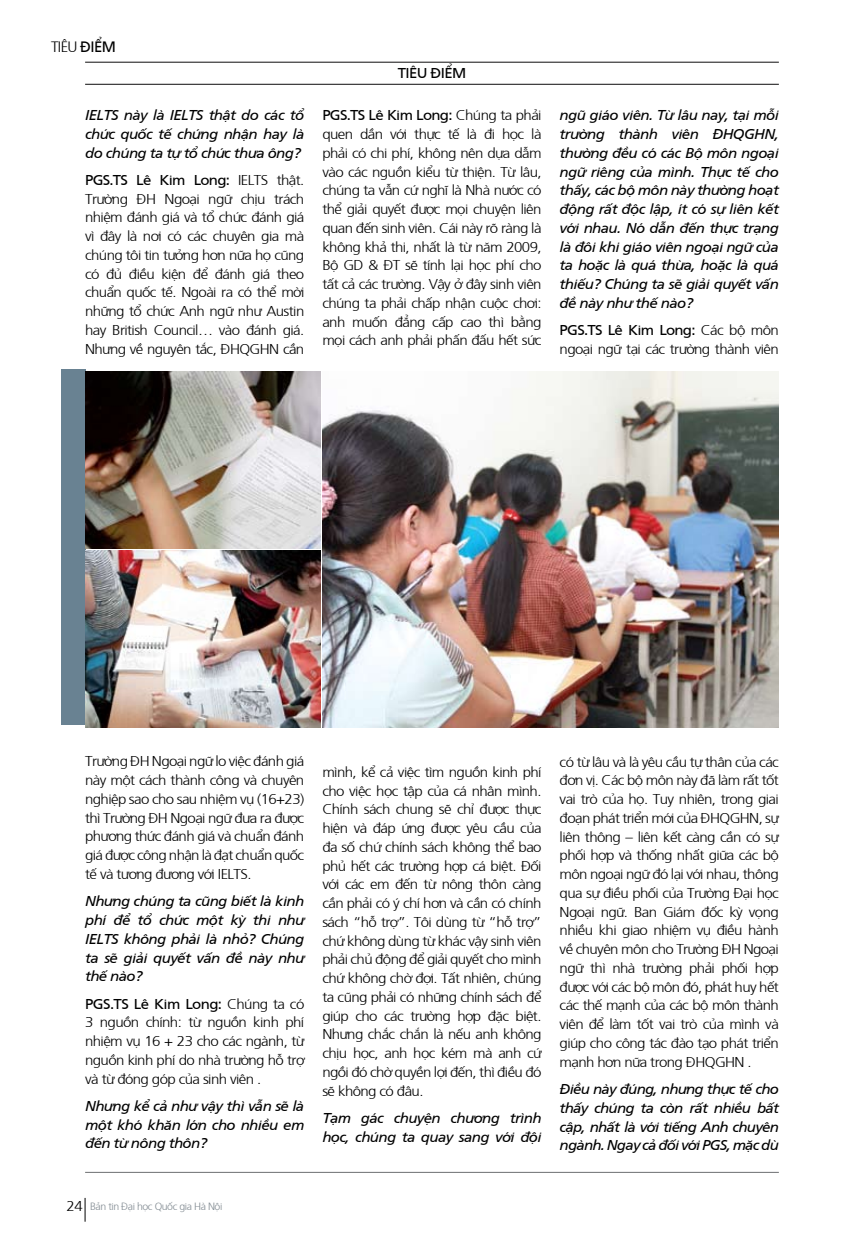
<style>
.page{position:relative;width:864px;height:1242px;background:#fff}
.page>*{position:absolute;margin:0;border:0;box-sizing:border-box;transform-origin:0 0}
.t1{font:300 15px "Frutiger";color:#000}
.t2{font:300 14.25px/18.8px "Frutiger";letter-spacing:-.04em;color:#000;text-align:justify;scale:1.05 1}
.t3{font:italic 14.25px/18.8px "Frutiger";letter-spacing:-.04em;color:#000;text-align:justify;scale:1.05 1}
.t4{font:14.25px "Frutiger";letter-spacing:-.04em;color:#000;scale:1.05 1}
.t5{font:300 10.5px "Frutiger";letter-spacing:-.04em;color:#828b92}
.s1{font-weight:400}
.s2{font-size:14.25px;color:#000}
</style>
<div class="page">
<hr style="left:85px;top:62px;width:693px;height:1px;background:#0d0c0d">
<hr style="left:85px;top:84px;width:693px;height:1px;background:#0d0c0d">
<hr style="left:85px;top:1172px;width:693px;height:1px;background:#6d6f71">
<svg style="left:85px;top:1198px;width:1px;height:23px"></svg>
<div style="left:61px;top:369px;width:24px;height:356px;background:#698292"></div>
<img style="left:86px;top:371px;width:234px;height:177px">
<img style="left:322px;top:371px;width:456px;height:356px">
<img style="left:86px;top:550px;width:234px;height:177px">
<p class="t1" style="left:51px;top:36px;width:66px">TIÊU <span class="s1">ĐIỂM</span></p>
<p class="t3" style="left:85px;top:105px;width:210px">IELTS này là IELTS thật do các tổ chức quốc tế chứng nhận hay là do chúng ta tự tổ chức thưa ông?</p>
<p class="t2" style="left:85px;top:170px;width:210px"><span class="s1">PGS.TS Lê Kim Long:</span> IELTS thật.<br>Trường ĐH Ngoại ngữ chịu trách nhiệm đánh giá và tổ chức đánh giá vì đây là nơi có các chuyên gia mà chúng tôi tin tưởng hơn nữa họ cũng có đủ điều kiện để đánh giá theo chuẩn quốc tế. Ngoài ra có thể mời những tổ chức Anh ngữ như Austin hay British Council… vào đánh giá.<br>Nhưng về nguyên tắc, ĐHQGHN cần</p>
<p class="t4" style="left:397px;top:63px;width:67px">TIÊU ĐIỂM</p>
<p class="t2" style="left:322px;top:105px;width:210px"><span class="s1">PGS.TS Lê Kim Long:</span> Chúng ta phải quen dần với thực tế là đi học là phải có chi phí, không nên dựa dẫm vào các nguồn kiểu từ thiện. Từ lâu, chúng ta vẫn cứ nghĩ là Nhà nước có thể giải quyết được mọi chuyện liên quan đến sinh viên. Cái này rõ ràng là không khả thi, nhất là từ năm 2009, Bộ GD &amp; ĐT sẽ tính lại học phí cho tất cả các trường. Vậy ở đây sinh viên chúng ta phải chấp nhận cuộc chơi: anh muốn đẳng cấp cao thì bằng mọi cách anh phải phấn đấu hết sức</p>
<p class="t3" style="left:559px;top:105px;width:210px">ngũ giáo viên. Từ lâu nay, tại mỗi trường thành viên ĐHQGHN, thường đều có các Bộ môn ngoại ngữ riêng của mình. Thực tế cho thấy, các bộ môn này thường hoạt động rất độc lập, ít có sự liên kết với nhau. Nó dẫn đến thực trạng là đôi khi giáo viên ngoại ngữ của ta hoặc là quá thừa, hoặc là quá thiếu? Chúng ta sẽ giải quyết vấn đề này như thế nào?</p>
<p class="t2" style="left:559px;top:320px;width:210px"><span class="s1">PGS.TS Lê Kim Long:</span> Các bộ môn ngoại ngữ tại các trường thành viên</p>
<p class="t2" style="left:85px;top:751px;width:210px">Trường ĐH Ngoại ngữ lo việc đánh giá này một cách thành công và chuyên nghiệp sao cho sau nhiệm vụ (16+23) thì Trường ĐH Ngoại ngữ đưa ra được phương thức đánh giá và chuẩn đánh giá được công nhận là đạt chuẩn quốc tế và tương đương với IELTS.</p>
<p class="t3" style="left:85px;top:891px;width:210px">Nhưng chúng ta cũng biết là kinh phí để tổ chức một kỳ thi như IELTS không phải là nhỏ? Chúng ta sẽ giải quyết vấn đề này như thế nào?</p>
<p class="t2" style="left:85px;top:993px;width:210px"><span class="s1">PGS.TS Lê Kim Long:</span> Chúng ta có 3 nguồn chính: từ nguồn kinh phí nhiệm vụ 16 + 23 cho các ngành, từ nguồn kinh phí do nhà trường hỗ trợ và từ đóng góp của sinh viên .</p>
<p class="t3" style="left:85px;top:1095px;width:210px">Nhưng kể cả như vậy thì vẫn sẽ là một khó khăn lớn cho nhiều em đến từ nông thôn?</p>
<p class="t2" style="left:322px;top:761px;width:210px">mình, kể cả việc tìm nguồn kinh phí cho việc học tập của cá nhân mình.<br>Chính sách chung sẽ chỉ được thực hiện và đáp ứng được yêu cầu của đa số chứ chính sách không thể bao phủ hết các trường hợp cá biệt. Đối với các em đến từ nông thôn càng cần phải có ý chí hơn và cần có chính sách “hỗ trợ”. Tôi dùng từ “hỗ trợ” chứ không dùng từ khác vậy sinh viên phải chủ động để giải quyết cho mình chứ không chờ đợi. Tất nhiên, chúng ta cũng phải có những chính sách để giúp cho các trường hợp đặc biệt.<br>Nhưng chắc chắn là nếu anh không chịu học, anh học kém mà anh cứ ngồi đó chờ quyền lợi đến, thì điều đó sẽ không có đâu.</p>
<p class="t3" style="left:322px;top:1107px;width:210px">Tạm gác chuyện chương trình học, chúng ta quay sang với đội</p>
<p class="t2" style="left:559px;top:751px;width:210px">có từ lâu và là yêu cầu tự thân của các đơn vị. Các bộ môn này đã làm rất tốt vai trò của họ. Tuy nhiên, trong giai đoạn phát triển mới của ĐHQGHN, sự liên thông – liên kết càng cần có sự phối hợp và thống nhất giữa các bộ môn ngoại ngữ đó lại với nhau, thông qua sự điều phối của Trường Đại học Ngoại ngữ. Ban Giám đốc kỳ vọng nhiều khi giao nhiệm vụ điều hành về chuyên môn cho Trường ĐH Ngoại ngữ thì nhà trường phải phối hợp được với các bộ môn đó, phát huy hết các thế mạnh của các bộ môn thành viên để làm tốt vai trò của mình và giúp cho công tác đào tạo phát triển mạnh hơn nữa trong ĐHQGHN .</p>
<p class="t3" style="left:559px;top:1078px;width:210px">Điều này đúng, nhưng thực tế cho thấy chúng ta còn rất nhiều bất cập, nhất là với tiếng Anh chuyên ngành. Ngay cả đối với PGS, mặc dù</p>
<p class="t5" style="left:67px;top:1198px;width:157px"><span class="s2">24</span> Bản tin Đại học Quốc gia Hà Nội</p>
</div>
